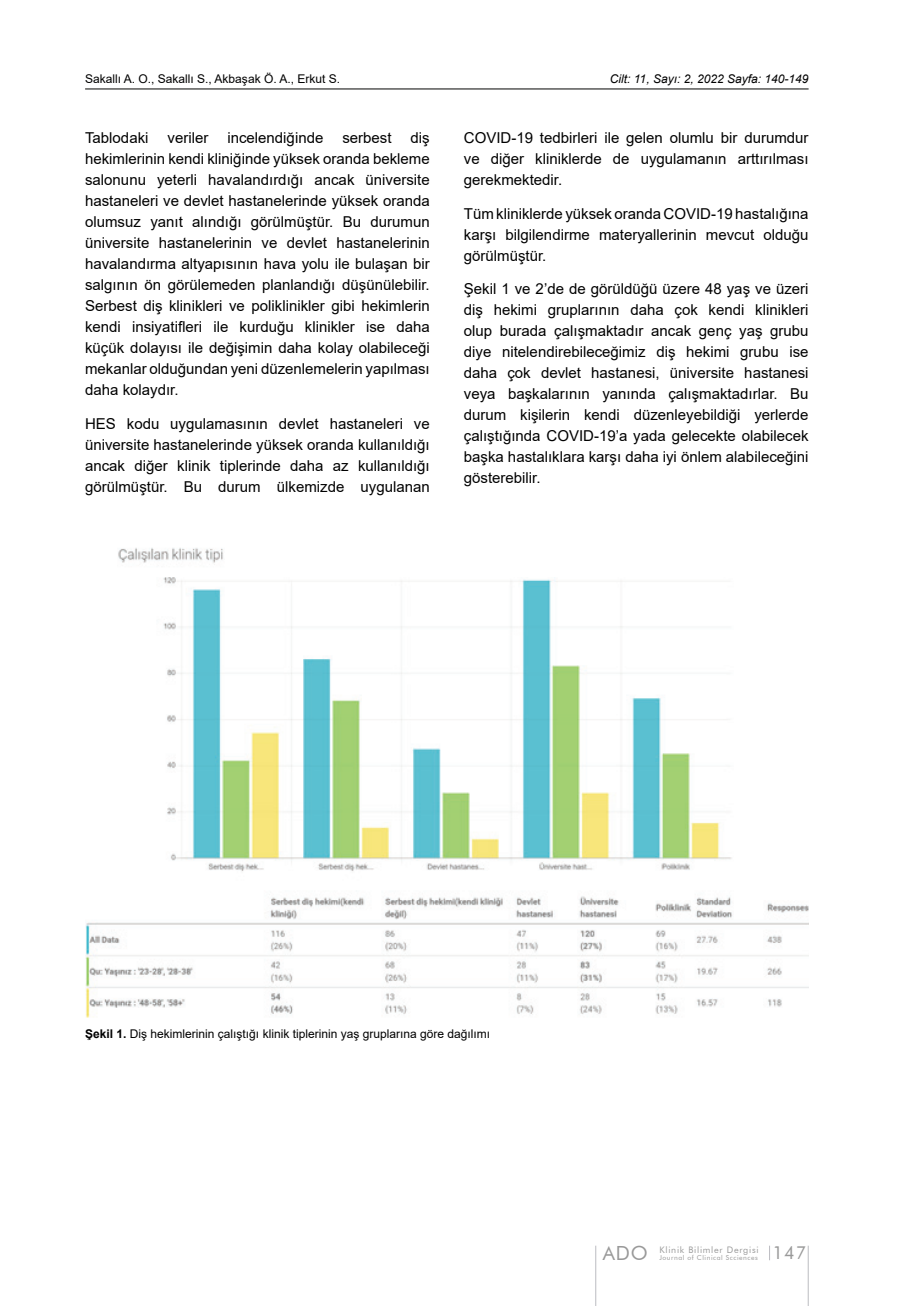
<style>
.page{position:relative;width:915px;height:1306px;background:#fff}
.page>*{position:absolute;margin:0;border:0;box-sizing:border-box;transform-origin:0 0}
.t1{font:18px "Futura BT";color:#999}
.t2{font:15px/21px "Arial";color:#000;text-align:justify}
.t3{font:12px "Arial";color:#000}
.t4{font:italic 12px "Arial";color:#000}
.t5{font:9px "Futura BT";letter-spacing:.08em;color:#999}
.t6{font:6.75px "Futura BT";letter-spacing:.08em;color:#999}
.s1{font-weight:700}
.s2{font-size:19.5px}
</style>
<div class="page">
<hr style="left:85px;top:89px;width:723px;height:1px;background:#040503">
<hr style="left:595px;top:1245px;width:1px;height:60px;background:#bbbcc1">
<hr style="left:807px;top:1245px;width:1px;height:60px;background:#bbbcc1">
<img style="left:85px;top:548px;width:723px;height:470px">
<p class="t3" style="left:85px;top:71px;width:256px">Sakallı A. O., Sakallı S., Akbaşak Ö. A., Erkut S.</p>
<p class="t4" style="left:609px;top:71px;width:200px">Cilt: 11, Sayı: 2, 2022 Sayfa: 140-149</p>
<p class="t2" style="left:85px;top:127px;width:65px">Tablodaki</p>
<p class="t2" style="left:167px;top:127px;width:42px">veriler</p>
<p class="t2" style="left:227px;top:127px;width:97px">incelendiğinde</p>
<p class="t2" style="left:342px;top:127px;width:51px">serbest</p>
<p class="t2" style="left:85px;top:127px;width:346px;text-indent:325px">diş hekimlerinin kendi kliniğinde yüksek oranda bekleme salonunu yeterli havalandırdığı ancak üniversite hastaneleri ve devlet hastanelerinde yüksek oranda olumsuz yanıt alındığı görülmüştür. Bu durumun üniversite hastanelerinin ve devlet hastanelerinin havalandırma altyapısının hava yolu ile bulaşan bir salgının ön görülemeden planlandığı düşünülebilir.<br>Serbest diş klinikleri ve poliklinikler gibi hekimlerin kendi insiyatifleri ile kurduğu klinikler ise daha küçük dolayısı ile değişimin daha kolay olabileceği mekanlar olduğundan yeni düzenlemelerin yapılması daha kolaydır.</p>
<p class="t2" style="left:85px;top:413px;width:346px">HES kodu uygulamasının devlet hastaneleri ve üniversite hastanelerinde yüksek oranda kullanıldığı ancak diğer klinik tiplerinde daha az kullanıldığı görülmüştür. Bu durum ülkemizde uygulanan</p>
<p class="t2" style="left:463px;top:127px;width:346px">COVID-19 tedbirleri ile gelen olumlu bir durumdur ve diğer kliniklerde de uygulamanın arttırılması gerekmektedir.</p>
<p class="t2" style="left:463px;top:203px;width:346px">Tüm kliniklerde yüksek oranda COVID-19 hastalığına karşı bilgilendirme materyallerinin mevcut olduğu görülmüştür.</p>
<p class="t2" style="left:463px;top:278px;width:346px">Şekil 1 ve 2’de de görüldüğü üzere 48 yaş ve üzeri diş hekimi gruplarının daha çok kendi klinikleri olup burada çalışmaktadır ancak genç yaş grubu diye nitelendirebileceğimiz diş hekimi grubu ise daha çok devlet hastanesi, üniversite hastanesi veya başkalarının yanında çalışmaktadırlar. Bu durum kişilerin kendi düzenleyebildiği yerlerde çalıştığında COVID-19’a yada gelecekte olabilecek başka hastalıklara karşı daha iyi önlem alabileceğini gösterebilir.</p>
<p class="t3" style="left:85px;top:1025px;width:406px"><span class="s1">Şekil 1.</span> Diş hekimlerinin çalıştığı klinik tiplerinin yaş gruplarına göre dağılımı</p>
<p class="t5" style="left:602px;top:1243px;width:157px"><span class="s2">ADO</span> Klinik Bilimler Dergisi</p>
<p class="t6" style="left:659px;top:1253px;width:100px">Journal of Clinical Scciences</p>
<p class="t1" style="left:772px;top:1242px;width:36px">147</p>
</div>
